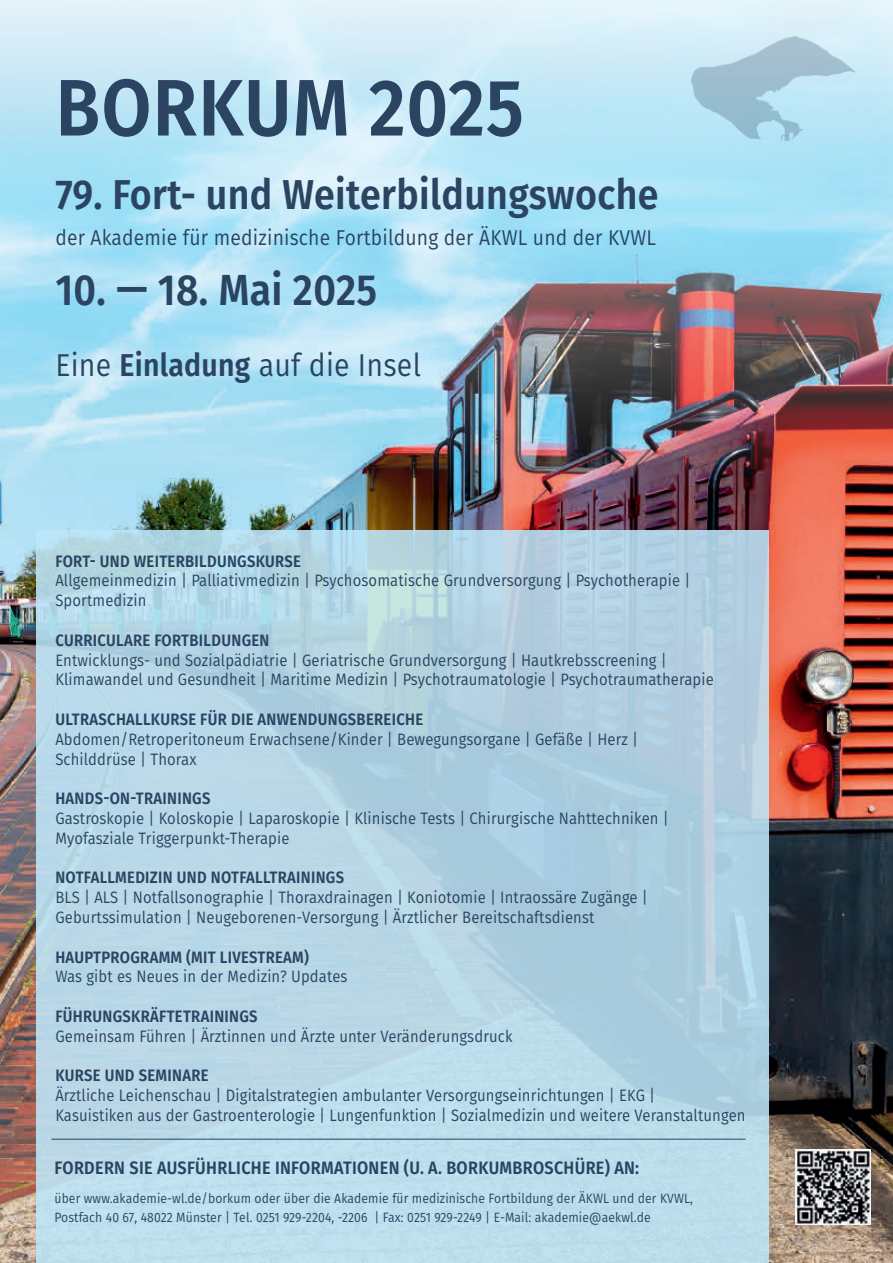
<style>
.page{position:relative;width:893px;height:1263px;background:#fff}
.page>*{position:absolute;margin:0;border:0;box-sizing:border-box;transform-origin:0 0}
.t1{font:600 80.1px "Fira Sans";letter-spacing:.015em;color:#2a4461;scale:.9 1}
.t2{font:600 43.5px "Fira Sans";letter-spacing:.01em;color:#2a4461;scale:.9 1}
.t3{font:600 41.7px "Fira Sans";letter-spacing:.01em;color:#2a4461;scale:.9 1}
.t4{font:31.65px "Fira Sans";letter-spacing:.01em;color:#2a4461;scale:.9 1}
.t5{font:21.45px "Fira Sans";letter-spacing:.01em;color:#2a4461;scale:.9 1}
.t6{font:600 18px "Fira Sans";letter-spacing:.02em;color:#2a4461;scale:.9 1}
.t7{font:16.5px/19.8px "Fira Sans";letter-spacing:.01em;color:#2a4461;scale:.9 1}
.t8{font:600 16.5px "Fira Sans";letter-spacing:.02em;color:#2a4461;scale:.9 1}
.t9{font:13.5px/19.5px "Fira Sans";letter-spacing:.01em;color:#2a4461;scale:.9 1}
.s1{font-weight:600}
</style>
<div class="page">
<img style="left:0;top:0;width:893px;height:1263px">
<svg style="left:36px;top:530px;width:732px;height:733px;background:#b5d5e5"></svg>
<hr style="left:52px;top:1139px;width:694px;height:1px;background:#2a4461">
<img style="left:795px;top:1149px;width:76px;height:76px">
<img style="left:692px;top:37px;width:163px;height:103px">
<h1 class="t1" style="left:56px;top:42px;width:522px">BORKUM 2025</h1>
<h3 class="t3" style="left:55px;top:160px;width:672px">79. Fort- und Weiterbildungswoche</h3>
<h3 class="t5" style="left:55px;top:222px;width:669px">der Akademie für medizinische Fortbildung der ÄKWL und der KVWL</h3>
<h2 class="t2" style="left:55px;top:254px;width:359px">10. — 18. Mai 2025</h2>
<h3 class="t4" style="left:55px;top:341px;width:408px">Eine <span class="s1">Einladung</span> auf die Insel</h3>
<p class="t8" style="left:55px;top:547px;width:274px">FORT- UND WEITERBILDUNGSKURSE</p>
<p class="t7" style="left:55px;top:570px;width:707px">Allgemeinmedizin | Palliativmedizin | Psychosomatische Grundversorgung | Psychotherapie |<br>Sportmedizin</p>
<p class="t8" style="left:55px;top:626px;width:239px">CURRICULARE FORTBILDUNGEN</p>
<p class="t7" style="left:55px;top:649px;width:733px">Entwicklungs- und Sozialpädiatrie | Geriatrische Grundversorgung | Hautkrebsscreening |<br>Klimawandel und Gesundheit | Maritime Medizin | Psychotraumatologie | Psychotraumatherapie</p>
<p class="t8" style="left:55px;top:706px;width:410px">ULTRASCHALLKURSE FÜR DIE ANWENDUNGSBEREICHE</p>
<p class="t7" style="left:55px;top:729px;width:649px">Abdomen/Retroperitoneum Erwachsene/Kinder | Bewegungsorgane | Gefäße | Herz |<br>Schilddrüse | Thorax</p>
<p class="t8" style="left:55px;top:785px;width:174px">HANDS-ON-TRAININGS</p>
<p class="t7" style="left:55px;top:808px;width:683px">Gastroskopie | Koloskopie | Laparoskopie | Klinische Tests | Chirurgische Nahttechniken |<br>Myofasziale Triggerpunkt-Therapie</p>
<p class="t8" style="left:55px;top:864px;width:322px">NOTFALLMEDIZIN UND NOTFALLTRAININGS</p>
<p class="t7" style="left:55px;top:887px;width:660px">BLS | ALS | Notfallsonographie | Thoraxdrainagen | Koniotomie | Intraossäre Zugänge |<br>Geburtssimulation | Neugeborenen-Versorgung | Ärztlicher Bereitschaftsdienst</p>
<p class="t8" style="left:55px;top:943px;width:283px">HAUPTPROGRAMM (MIT LIVESTREAM)</p>
<p class="t7" style="left:55px;top:966px;width:326px">Was gibt es Neues in der Medizin? Updates</p>
<p class="t8" style="left:55px;top:1003px;width:226px">FÜHRUNGSKRÄFTETRAININGS</p>
<p class="t7" style="left:55px;top:1026px;width:510px">Gemeinsam Führen | Ärztinnen und Ärzte unter Veränderungsdruck</p>
<p class="t8" style="left:55px;top:1062px;width:172px">KURSE UND SEMINARE</p>
<p class="t7" style="left:55px;top:1085px;width:768px">Ärztliche Leichenschau | Digitalstrategien ambulanter Versorgungseinrichtungen | EKG |<br>Kasuistiken aus der Gastroenterologie | Lungenfunktion | Sozialmedizin und weitere Veranstaltungen</p>
<p class="t6" style="left:55px;top:1153px;width:651px">FORDERN SIE AUSFÜHRLICHE INFORMATIONEN (U. A. BORKUMBROSCHÜRE) AN:</p>
<p class="t9" style="left:54px;top:1188px;width:711px">über www.akademie-wl.de/borkum oder über die Akademie für medizinische Fortbildung der ÄKWL und der KVWL,<br>Postfach 40 67, 48022 Münster | Tel. 0251 929-2204, -2206 | Fax: 0251 929-2249 | E-Mail: akademie@aekwl.de</p>
</div>
